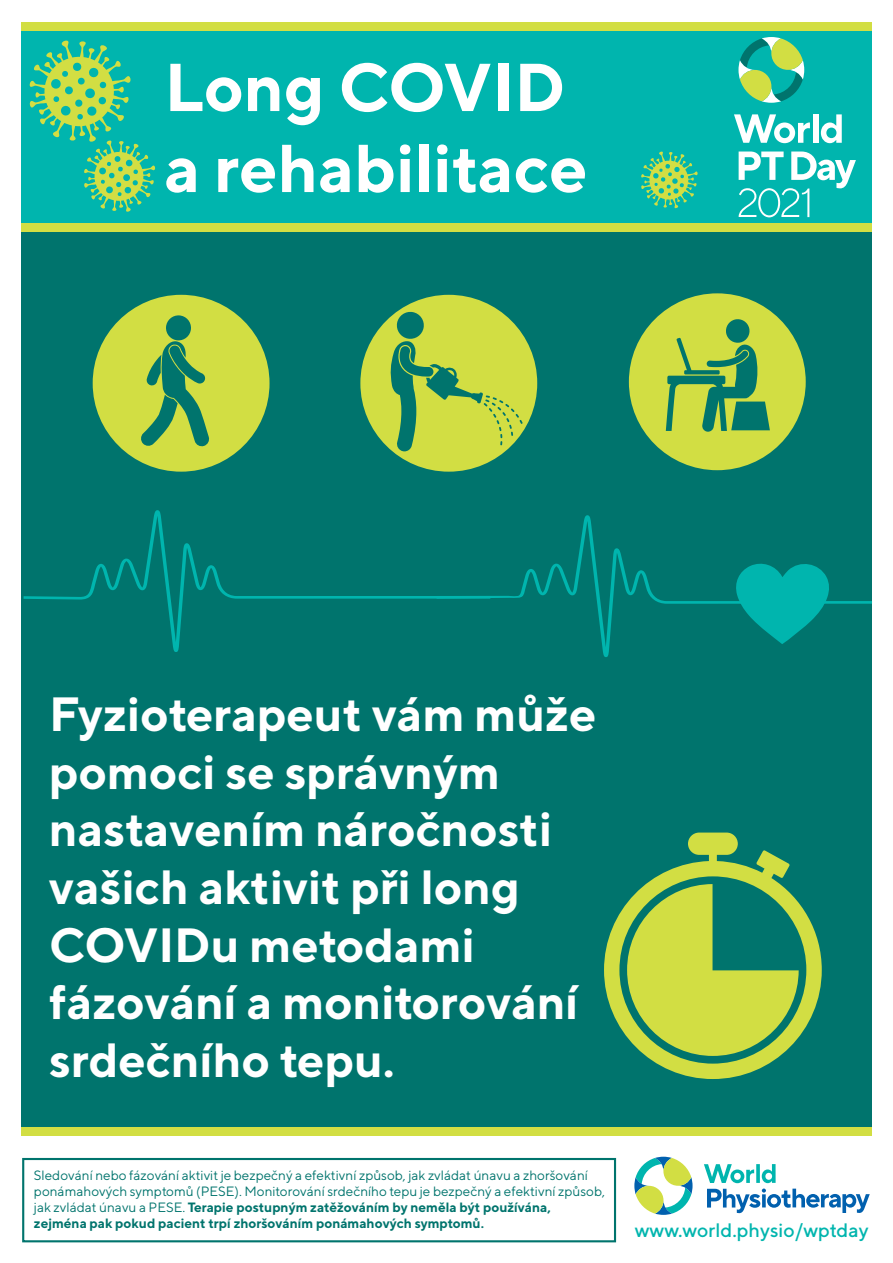
<style>
.page{position:relative;width:893px;height:1263px;background:#fff}
.page>*{position:absolute;margin:0;border:0;box-sizing:border-box;transform-origin:0 0}
.t1{font:700 67.5px/81px "TT Norms";color:#fff}
.t2{font:700 48px/57.6px "TT Norms";color:#fff}
.t3{font:500 19.5px "TT Norms";color:#00b5ae}
.t4{font:13.5px/16.2px "TT Norms";color:#00746d}
.s1{font-weight:700}
</style>
<div class="page">
<div style="left:21px;top:223px;width:851px;height:908px;background:#00746d"></div>
<div style="left:21px;top:24px;width:851px;height:199px;background:#00b5ae"></div>
<div style="left:21px;top:223px;width:851px;height:9px;background:#d2de43"></div>
<div style="left:21px;top:22px;width:851px;height:9px;background:#d2de43"></div>
<svg style="left:738px;top:37px;width:66px;height:66px"></svg>
<svg style="left:734px;top:114px;width:76px;height:29px"></svg>
<div style="left:813px;top:114px;width:6px;height:29px;background:#fff"></div>
<svg style="left:821px;top:114px;width:21px;height:29px"></svg>
<svg style="left:739px;top:152px;width:117px;height:65px"></svg>
<svg style="left:704px;top:1164px;width:166px;height:49px"></svg>
<svg style="left:634px;top:1157px;width:58px;height:58px"></svg>
<div style="left:22px;top:1158px;width:594px;height:84px;border:2px solid #00746d"></div>
<svg style="left:29px;top:40px;width:127px;height:172px"></svg>
<div style="left:21px;top:1127px;width:851px;height:9px;background:#d2de43"></div>
<div style="left:93px;top:295px;width:177px;height:177px;background:#d2de43;border-radius:50%"></div>
<div style="left:629px;top:293px;width:177px;height:177px;background:#d2de43;border-radius:50%"></div>
<div style="left:360px;top:295px;width:177px;height:177px;background:#d2de43;border-radius:50%"></div>
<svg style="left:490px;top:515px;width:382px;height:142px"></svg>
<svg style="left:24px;top:510px;width:466px;height:142px"></svg>
<svg style="left:734px;top:560px;width:96px;height:84px"></svg>
<svg style="left:604px;top:832px;width:218px;height:247px"></svg>
<svg style="left:627px;top:884px;width:172px;height:172px"></svg>
<svg style="left:666px;top:319px;width:104px;height:113px"></svg>
<div style="left:166px;top:315px;width:25px;height:26px;background:#00746d;border-radius:50%"></div>
<svg style="left:141px;top:340px;width:68px;height:107px"></svg>
<svg style="left:390px;top:311px;width:133px;height:140px"></svg>
<svg style="left:641px;top:151px;width:57px;height:57px"></svg>
<h1 class="t1" style="left:164px;top:45px;width:425px">Long COVID a rehabilitace</h1>
<h2 class="t2" style="left:49px;top:684px;width:549px">Fyzioterapeut vám může pomoci se správným nastavením náročnosti vašich aktivit při long<br>COVIDu metodami fázování a monitorování srdečního tepu.</h2>
<p class="t4" style="left:34px;top:1166px;width:573px">Sledování nebo fázování aktivit je bezpečný a efektivní způsob, jak zvládat únavu a zhoršování ponámahových symptomů (PESE). Monitorování srdečního tepu je bezpečný a efektivní způsob, jak zvládat únavu a PESE. <span class="s1">Terapie postupným zatěžováním by neměla být používána, zejména pak pokud pacient trpí zhoršováním ponámahových symptomů.</span></p>
<h3 class="t3" style="left:635px;top:1218px;width:235px">www.world.physio/wptday</h3>
</div>
